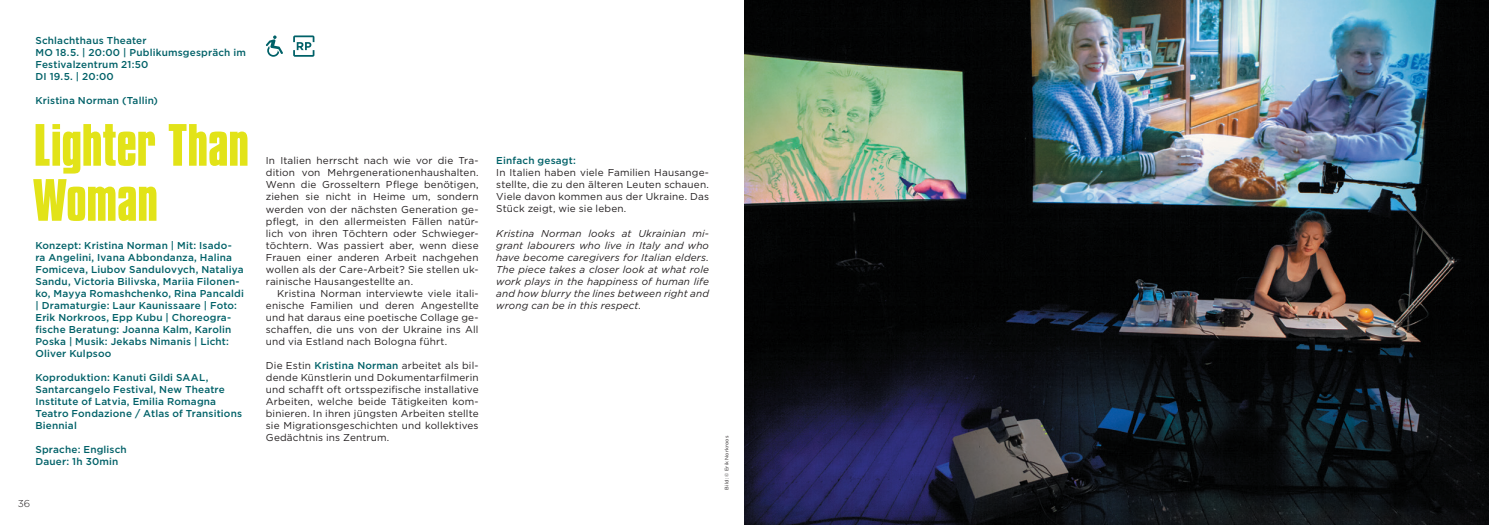
<style>
.page{position:relative;width:1489px;height:525px;background:#fff}
.page>*{position:absolute;margin:0;border:0;box-sizing:border-box;transform-origin:0 0}
.t1{font:700 51.25px/55px "Compacta BT";letter-spacing:-.01em;color:#e2e318}
.t2{font:10px/12px "Gotham";letter-spacing:.015em;color:#231f20;text-align:justify}
.t3{font:500 10px/12px "Gotham";letter-spacing:.015em;color:#006168}
.t4{font:italic 10px/12px "Gotham";letter-spacing:.015em;color:#231f20;text-align:justify}
.t5{font:300 10px "Gotham";color:#231f20}
.t6{font:5px "Gotham";letter-spacing:.025em;color:#231f20}
.s1{font-weight:500;color:#006168}
</style>
<div class="page">
<svg style="left:266px;top:35px;width:17px;height:22px"></svg>
<svg style="left:293px;top:35px;width:21px;height:22px"></svg>
<img style="left:744px;top:0;width:744px;height:524px">
<p class="t3" style="left:35px;top:34px;width:212px">Schlachthaus Theater<br>MO 18.5. | 20:00 | Publikumsgespräch im<br>Festivalzentrum 21:50<br>DI 19.5. | 20:00</p>
<p class="t3" style="left:35px;top:94px;width:124px">Kristina Norman (Tallin)</p>
<h1 class="t1" style="left:34px;top:118px;width:217px">Lighter Than<br>Woman</h1>
<p class="t3" style="left:35px;top:238px;width:210px">Konzept: Kristina Norman | Mit: Isado&shy;ra Angelini, Ivana Abbondanza, Halina Fomiceva, Liubov Sandulovych, Nataliya Sandu, Victoria Bilivska, Mariia Filonen&shy;ko, Mayya Romashchenko, Rina Pancaldi | Dramaturgie: Laur Kaunissaare | Foto:<br>Erik Norkroos, Epp Kubu | Choreogra&shy;fische Beratung: Joanna Kalm, Karolin Poska | Musik: Jekabs Nimanis | Licht:<br>Oliver Kulpsoo</p>
<p class="t3" style="left:35px;top:370px;width:208px">Koproduktion: Kanuti Gildi SAAL,<br>Santarcangelo Festival, New Theatre<br>Institute of Latvia, Emilia Romagna<br>Teatro Fondazione / Atlas of Transitions<br>Biennial</p>
<p class="t3" style="left:35px;top:442px;width:93px">Sprache: Englisch<br>Dauer: 1h 30min</p>
<p class="t5" style="left:18px;top:498px;width:14px">36</p>
<p class="t2" style="left:266px;top:155px;width:214px">In Italien herrscht nach wie vor die Tra&shy;dition von Mehrgenerationenhaushalten.<br>Wenn die Grosseltern Pflege benötigen, ziehen sie nicht in Heime um, sondern werden von der nächsten Generation ge&shy;pflegt, in den allermeisten Fällen natür&shy;lich von ihren Töchtern oder Schwieger&shy;töchtern. Was passiert aber, wenn diese Frauen einer anderen Arbeit nachgehen wollen als der Care-Arbeit? Sie stellen uk&shy;rainische Hausangestellte an.</p>
<p class="t2" style="left:266px;top:287px;width:214px;text-indent:11px">Kristina Norman interviewte viele itali&shy;enische Familien und deren Angestellte und hat daraus eine poetische Collage ge&shy;schaffen, die uns von der Ukraine ins All und via Estland nach Bologna führt.</p>
<p class="t2" style="left:266px;top:359px;width:214px">Die Estin <span class="s1">Kristina Norman</span> arbeitet als bil&shy;dende Künstlerin und Dokumentarfilmerin und schafft oft ortsspezifische installative Arbeiten, welche beide Tätigkeiten kom&shy;binieren. In ihren jüngsten Arbeiten stellte sie Migrationsgeschichten und kollektives Gedächtnis ins Zentrum.</p>
<p class="t3" style="left:496px;top:154px;width:81px">Einfach gesagt:</p>
<p class="t2" style="left:496px;top:167px;width:214px">In Italien haben viele Familien Hausange&shy;stellte, die zu den älteren Leuten schauen.<br>Viele davon kommen aus der Ukraine. Das Stück zeigt, wie sie leben.</p>
<p class="t4" style="left:496px;top:227px;width:214px">Kristina Norman looks at Ukrainian mi&shy;grant labourers who live in Italy and who have become caregivers for Italian elders.<br>The piece takes a closer look at what role work plays in the happiness of human life and how blurry the lines between right and wrong can be in this respect.</p>
<p class="t6" style="left:724px;top:489px;width:55px;rotate:-90deg">Bild: © Erik Norkroos</p>
</div>
